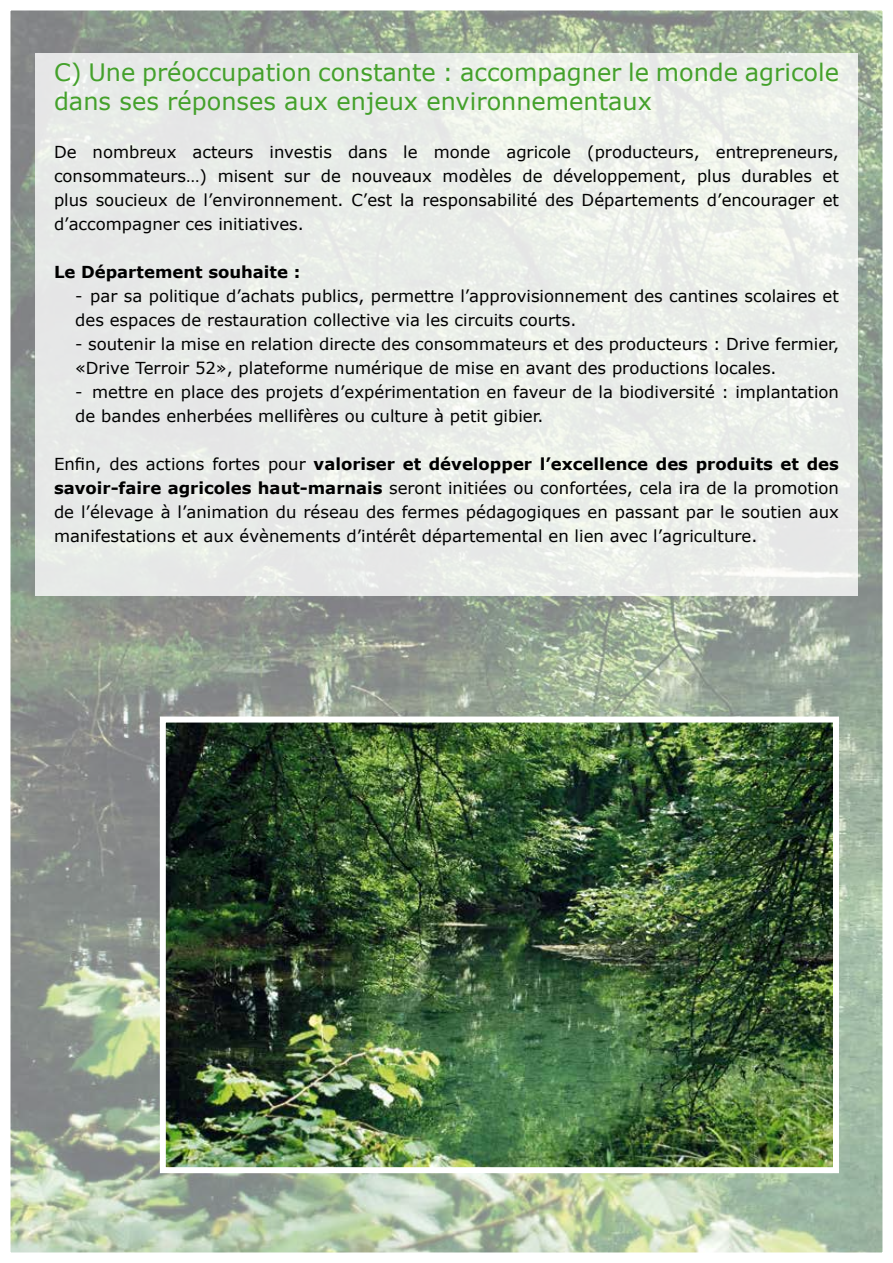
<style>
.page{position:relative;width:893px;height:1263px;background:#fff}
.page>*{position:absolute;margin:0;border:0;box-sizing:border-box;transform-origin:0 0}
.t1{font:24px/28.8px "Verdana";color:#44a12b}
.t2{font:16.5px/24px "Verdana";color:#000}
.t3{font:700 16.5px "Verdana";color:#000}
.s1{font-weight:700}
</style>
<div class="page">
<img style="left:11px;top:11px;width:871px;height:1241px">
<div style="left:35px;top:53px;width:823px;height:542px;background:linear-gradient(to right,#e6e9e7,#edf1eb)"></div>
<img style="left:167px;top:723px;width:665px;height:443px">
<div style="left:160px;top:716px;width:679px;height:457px;border:6px solid #fff"></div>
<h1 class="t1" style="left:54px;top:57px;width:786px">C) Une préoccupation constante : accompagner le monde agricole dans ses réponses aux enjeux environnementaux</h1>
<p class="t2" style="left:54px;top:139px;width:786px;text-align:justify">De nombreux acteurs investis dans le monde agricole (producteurs, entrepreneurs, consommateurs…) misent sur de nouveaux modèles de développement, plus durables et plus soucieux de l’environnement. C’est la responsabilité des Départements d’encourager et d’accompagner ces initiatives.</p>
<p class="t3" style="left:54px;top:260px;width:248px">Le Département souhaite :</p>
<p class="t2" style="left:75px;top:284px;width:765px">- par sa politique d’achats publics, permettre l’approvisionnement des cantines scolaires et des espaces de restauration collective via les circuits courts.</p>
<p class="t2" style="left:75px;top:332px;width:765px">- soutenir la mise en relation directe des consommateurs et des producteurs : Drive fermier, «Drive Terroir 52», plateforme numérique de mise en avant des productions locales.</p>
<p class="t2" style="left:75px;top:380px;width:765px">- mettre en place des projets d’expérimentation en faveur de la biodiversité : implantation de bandes enherbées mellifères ou culture à petit gibier.</p>
<p class="t2" style="left:54px;top:452px;width:786px;text-align:justify">Enfin, des actions fortes pour <span class="s1">valoriser et développer l’excellence des produits et des savoir-faire agricoles haut-marnais</span> seront initiées ou confortées, cela ira de la promotion de l’élevage à l’animation du réseau des fermes pédagogiques en passant par le soutien aux manifestations et aux évènements d’intérêt départemental en lien avec l’agriculture.</p>
</div>
